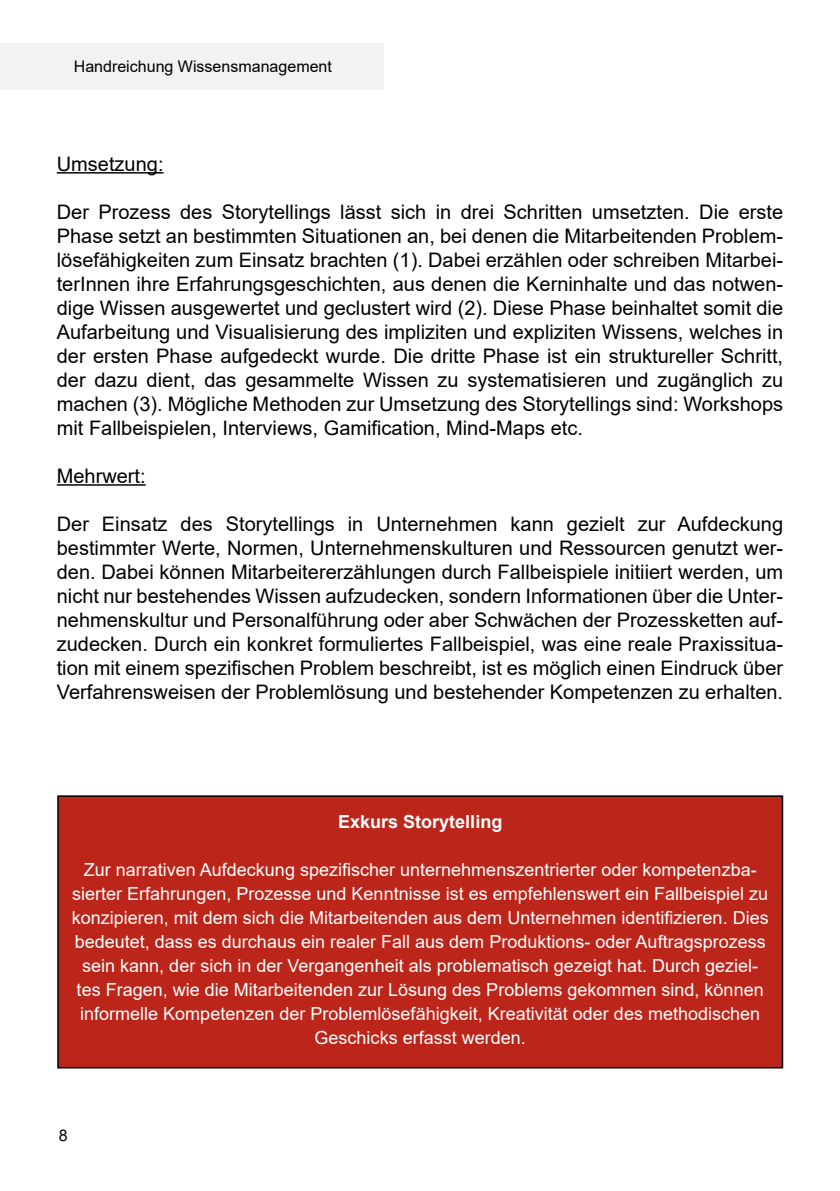
<style>
.page{position:relative;width:840px;height:1191px;background:#fff}
.page>*{position:absolute;margin:0;border:0;box-sizing:border-box;transform-origin:0 0}
.t1{font:20px/24px "Arial";color:#000;text-align:justify}
.t2{font:18px/24px "Arial";color:#fff;text-align:center}
.t3{font:700 18px "Arial";color:#fff}
.t4{font:16px "Arial";color:#000}
</style>
<div class="page">
<div style="left:0;top:44px;width:383px;height:46px;background:#f2f2f2"></div>
<hr style="left:57px;top:172px;width:106px;height:2px;background:#000">
<hr style="left:57px;top:484px;width:89px;height:2px;background:#000">
<div style="left:58px;top:796px;width:724px;height:271px;background:#bb251a"></div>
<div style="left:57px;top:795px;width:725px;height:273px;border:2px solid #000"></div>
<hr style="left:839px;top:44px;width:1px;height:46px;background:#f2f2f2">
<p class="t4" style="left:74px;top:55px;width:259px">Handreichung Wissensmanagement</p>
<p class="t1" style="left:57px;top:152px;width:108px">Umsetzung:</p>
<p class="t1" style="left:57px;top:200px;width:727px">Der Prozess des Storytellings lässt sich in drei Schritten umsetzten. Die erste Phase setzt an bestimmten Situationen an, bei denen die Mitarbeitenden Problem&shy;lösefähigkeiten zum Einsatz brachten (1). Dabei erzählen oder schreiben Mitarbei&shy;terInnen ihre Erfahrungsgeschichten, aus denen die Kerninhalte und das notwen&shy;dige Wissen ausgewertet und geclustert wird (2). Diese Phase beinhaltet somit die Aufarbeitung und Visualisierung des impliziten und expliziten Wissens, welches in der ersten Phase aufgedeckt wurde. Die dritte Phase ist ein struktureller Schritt, der dazu dient, das gesammelte Wissen zu systematisieren und zugänglich zu machen (3). Mögliche Methoden zur Umsetzung des Storytellings sind: Workshops mit Fallbeispielen, Interviews, Gamification, Mind-Maps etc.</p>
<p class="t1" style="left:57px;top:464px;width:90px">Mehrwert:</p>
<p class="t1" style="left:57px;top:512px;width:727px">Der Einsatz des Storytellings in Unternehmen kann gezielt zur Aufdeckung bestimmter Werte, Normen, Unternehmenskulturen und Ressourcen genutzt wer&shy;den. Dabei können Mitarbeitererzählungen durch Fallbeispiele initiiert werden, um nicht nur bestehendes Wissen aufzudecken, sondern Informationen über die Unter&shy;nehmenskultur und Personalführung oder aber Schwächen der Prozessketten auf&shy;zudecken. Durch ein konkret formuliertes Fallbeispiel, was eine reale Praxissitua&shy;tion mit einem spezifischen Problem beschreibt, ist es möglich einen Eindruck über Verfahrensweisen der Problemlösung und bestehender Kompetenzen zu erhalten.</p>
<p class="t3" style="left:338px;top:809px;width:166px">Exkurs Storytelling</p>
<p class="t2" style="left:72px;top:858px;width:698px">Zur narrativen Aufdeckung spezifischer unternehmenszentrierter oder kompetenzba&shy;sierter Erfahrungen, Prozesse und Kenntnisse ist es empfehlenswert ein Fallbeispiel zu konzipieren, mit dem sich die Mitarbeitenden aus dem Unternehmen identifizieren. Dies bedeutet, dass es durchaus ein realer Fall aus dem Produktions- oder Auftragsprozess sein kann, der sich in der Vergangenheit als problematisch gezeigt hat. Durch geziel&shy;tes Fragen, wie die Mitarbeitenden zur Lösung des Problems gekommen sind, können informelle Kompetenzen der Problemlösefähigkeit, Kreativität oder des methodischen Geschicks erfasst werden.</p>
<p class="t4" style="left:59px;top:1123px;width:10px">8</p>
</div>
